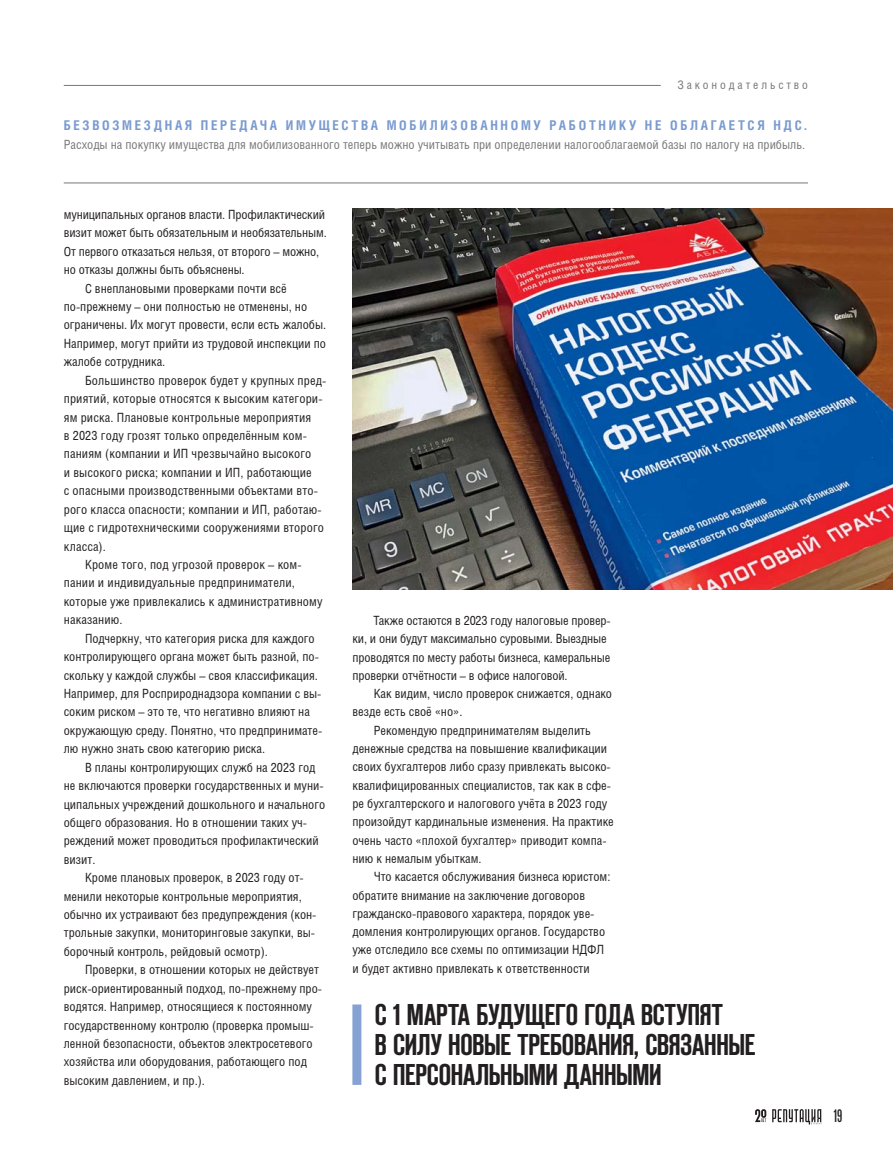
<style>
.page{position:relative;width:893px;height:1170px;background:#fff}
.page>*{position:absolute;margin:0;border:0;box-sizing:border-box;transform-origin:0 0}
.t1{font:30px/30px "Reforma Grotesk Demi C";letter-spacing:-.005em;color:#231f20}
.t2{font:18px "Reforma Grotesk Medium C";color:#231f20}
.t3{font:700 13.5px "Helios Cond";letter-spacing:.2em;color:#7a9bd1}
.t4{font:12.75px/18.3px "Helios Cond";color:#231f20}
.t5{font:12.75px "Helios Cond";color:#77787b}
.t6{font:12px "Helios Cond";letter-spacing:.24em;color:#77787b}
</style>
<div class="page">
<svg style="left:772px;top:1109px;width:50px;height:15px"></svg>
<hr style="left:64px;top:183px;width:744px;height:1px;background:#77787b">
<svg style="left:755px;top:1109px;width:11px;height:12px"></svg>
<img style="left:352px;top:209px;width:541px;height:380px">
<div style="left:352px;top:1004px;width:9px;height:80px;background:#86a2d4"></div>
<hr style="left:64px;top:85px;width:597px;height:1px;background:#77787b">
<p class="t6" style="left:677px;top:78px;width:132px">Законодательство</p>
<p class="t3" style="left:64px;top:117px;width:745px">БЕЗВОЗМЕЗДНАЯ ПЕРЕДАЧА ИМУЩЕСТВА МОБИЛИЗОВАННОМУ РАБОТНИКУ НЕ ОБЛАГАЕТСЯ НДС.</p>
<p class="t5" style="left:64px;top:136px;width:743px">Расходы на покупку имущества для мобилизованного теперь можно учитывать при определении налогооблагаемой базы по налогу на прибыль.</p>
<p class="t4" style="left:64px;top:205px;width:263px">муниципальных органов власти. Профилактический</p>
<p class="t4" style="left:64px;top:223px;width:265px">визит может быть обязательным и необязательным.</p>
<p class="t4" style="left:64px;top:242px;width:257px">От первого отказаться нельзя, от второго – можно,</p>
<p class="t4" style="left:64px;top:260px;width:182px">но отказы должны быть объяснены.</p>
<p class="t4" style="left:85px;top:279px;width:203px">С внеплановыми проверками почти всё</p>
<p class="t4" style="left:64px;top:297px;width:245px">по-прежнему – они полностью не отменены, но</p>
<p class="t4" style="left:64px;top:315px;width:264px">ограничены. Их могут провести, если есть жалобы.</p>
<p class="t4" style="left:64px;top:334px;width:264px">Например, могут прийти из трудовой инспекции по</p>
<p class="t4" style="left:64px;top:352px;width:103px">жалобе сотрудника.</p>
<p class="t4" style="left:85px;top:371px;width:243px">Большинство проверок будет у крупных пред-</p>
<p class="t4" style="left:64px;top:389px;width:260px">приятий, которые относятся к высоким категори-</p>
<p class="t4" style="left:64px;top:407px;width:249px">ям риска. Плановые контрольные мероприятия</p>
<p class="t4" style="left:64px;top:426px;width:245px">в 2023 году грозят только определённым ком-</p>
<p class="t4" style="left:64px;top:444px;width:249px">паниям (компании и ИП чрезвычайно высокого</p>
<p class="t4" style="left:64px;top:463px;width:250px">и высокого риска; компании и ИП, работающие</p>
<p class="t4" style="left:64px;top:481px;width:256px">с опасными производственными объектами вто-</p>
<p class="t4" style="left:64px;top:500px;width:259px">рого класса опасности; компании и ИП, работаю-</p>
<p class="t4" style="left:64px;top:518px;width:262px">щие с гидротехническими сооружениями второго</p>
<p class="t4" style="left:64px;top:536px;width:44px">класса).</p>
<p class="t4" style="left:85px;top:555px;width:218px">Кроме того, под угрозой проверок – ком-</p>
<p class="t4" style="left:64px;top:573px;width:233px">пании и индивидуальные предприниматели,</p>
<p class="t4" style="left:64px;top:592px;width:260px">которые уже привлекались к административному</p>
<p class="t4" style="left:64px;top:610px;width:60px">наказанию.</p>
<p class="t4" style="left:85px;top:628px;width:231px">Подчеркну, что категория риска для каждого</p>
<p class="t4" style="left:64px;top:647px;width:257px">контролирующего органа может быть разной, по-</p>
<p class="t4" style="left:64px;top:665px;width:256px">скольку у каждой службы – своя классификация.</p>
<p class="t4" style="left:64px;top:684px;width:259px">Например, для Росприроднадзора компании с вы-</p>
<p class="t4" style="left:64px;top:702px;width:248px">соким риском – это те, что негативно влияют на</p>
<p class="t4" style="left:64px;top:721px;width:260px">окружающую среду. Понятно, что предпринимате-</p>
<p class="t4" style="left:64px;top:739px;width:203px">лю нужно знать свою категорию риска.</p>
<p class="t4" style="left:85px;top:757px;width:232px">В планы контролирующих служб на 2023 год</p>
<p class="t4" style="left:64px;top:776px;width:261px">не включаются проверки государственных и муни-</p>
<p class="t4" style="left:64px;top:794px;width:263px">ципальных учреждений дошкольного и начального</p>
<p class="t4" style="left:64px;top:813px;width:245px">общего образования. Но в отношении таких уч-</p>
<p class="t4" style="left:64px;top:831px;width:257px">реждений может проводиться профилактический</p>
<p class="t4" style="left:64px;top:849px;width:33px">визит.</p>
<p class="t4" style="left:85px;top:868px;width:220px">Кроме плановых проверок, в 2023 году от-</p>
<p class="t4" style="left:64px;top:886px;width:240px">менили некоторые контрольные мероприятия,</p>
<p class="t4" style="left:64px;top:905px;width:254px">обычно их устраивают без предупреждения (кон-</p>
<p class="t4" style="left:64px;top:923px;width:253px">трольные закупки, мониторинговые закупки, вы-</p>
<p class="t4" style="left:64px;top:942px;width:206px">борочный контроль, рейдовый осмотр).</p>
<p class="t4" style="left:85px;top:960px;width:236px">Проверки, в отношении которых не действует</p>
<p class="t4" style="left:64px;top:978px;width:260px">риск-ориентированный подход, по-прежнему про-</p>
<p class="t4" style="left:64px;top:997px;width:250px">водятся. Например, относящиеся к постоянному</p>
<p class="t4" style="left:64px;top:1015px;width:252px">государственному контролю (проверка промыш-</p>
<p class="t4" style="left:64px;top:1034px;width:250px">ленной безопасности, объектов электросетевого</p>
<p class="t4" style="left:64px;top:1052px;width:245px">хозяйства или оборудования, работающего под</p>
<p class="t4" style="left:64px;top:1070px;width:143px">высоким давлением, и пр.).</p>
<p class="t4" style="left:352px;top:611px;width:260px;text-indent:21px">Также остаются в 2023 году налоговые провер&shy;ки, и они будут максимально суровыми. Выездные проводятся по месту работы бизнеса, камеральные проверки отчётности – в офисе налоговой.</p>
<p class="t4" style="left:374px;top:684px;width:240px">Как видим, число проверок снижается, однако</p>
<p class="t4" style="left:352px;top:702px;width:112px">везде есть своё «но».</p>
<p class="t4" style="left:374px;top:721px;width:219px">Рекомендую предпринимателям выделить</p>
<p class="t4" style="left:352px;top:739px;width:256px">денежные средства на повышение квалификации</p>
<p class="t4" style="left:352px;top:757px;width:260px">своих бухгалтеров либо сразу привлекать высоко-</p>
<p class="t4" style="left:352px;top:775px;width:260px">квалифицированных специалистов, так как в сфе-</p>
<p class="t4" style="left:352px;top:794px;width:256px">ре бухгалтерского и налогового учёта в 2023 году</p>
<p class="t4" style="left:352px;top:812px;width:263px">произойдут кардинальные изменения. На практике</p>
<p class="t4" style="left:352px;top:830px;width:256px">очень часто «плохой бухгалтер» приводит компа-</p>
<p class="t4" style="left:352px;top:849px;width:131px">нию к немалым убыткам.</p>
<p class="t4" style="left:374px;top:867px;width:238px">Что касается обслуживания бизнеса юристом:</p>
<p class="t4" style="left:352px;top:885px;width:234px">обратите внимание на заключение договоров</p>
<p class="t4" style="left:352px;top:904px;width:244px">гражданско-правового характера, порядок уве-</p>
<p class="t4" style="left:352px;top:922px;width:254px">домления контролирующих органов. Государство</p>
<p class="t4" style="left:352px;top:940px;width:253px">уже отследило все схемы по оптимизации НДФЛ</p>
<p class="t4" style="left:352px;top:958px;width:239px">и будет активно привлекать к ответственности</p>
<h1 class="t1" style="left:375px;top:1000px;width:382px">С 1 МАРТА БУДУЩЕГО ГОДА ВСТУПЯТ<br>В СИЛУ НОВЫЕ ТРЕБОВАНИЯ, СВЯЗАННЫЕ<br>С ПЕРСОНАЛЬНЫМИ ДАННЫМИ</h1>
<h2 class="t2" style="left:834px;top:1108px;width:10px">19</h2>
</div>
